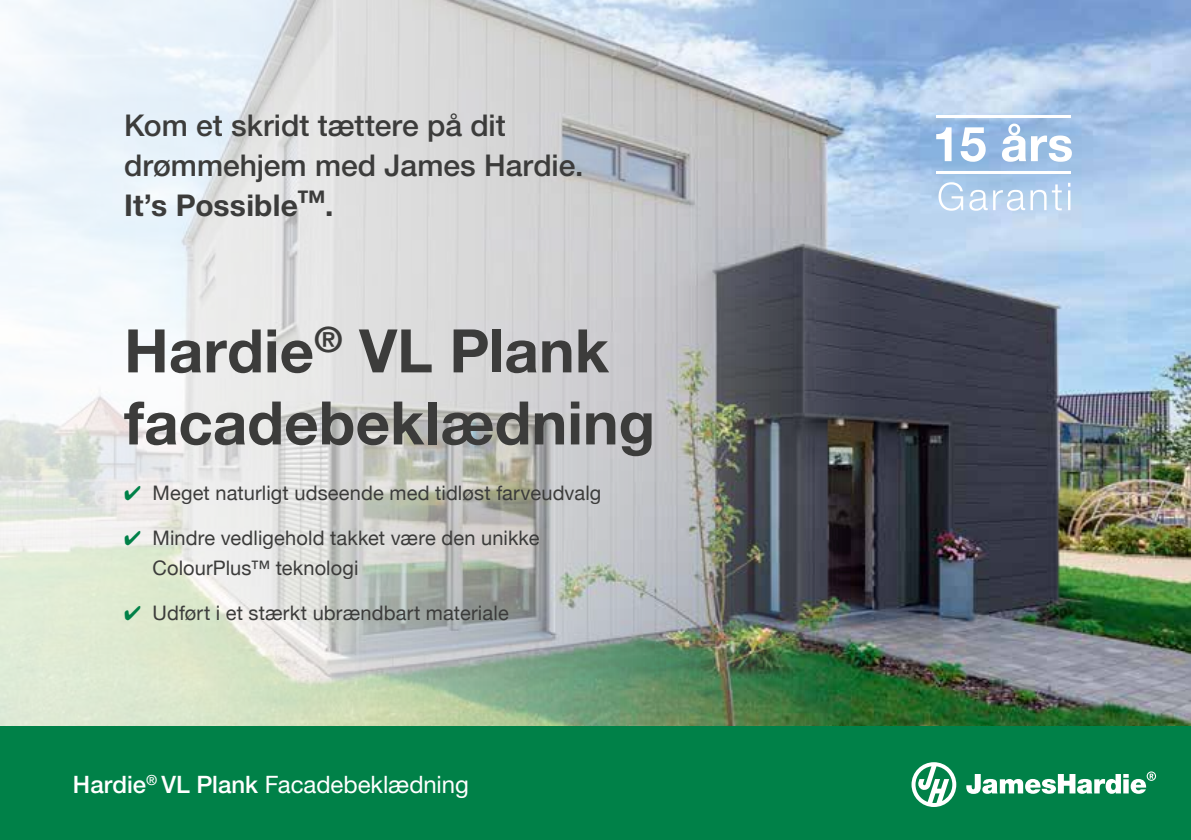
<style>
.page{position:relative;width:1191px;height:840px;background:#fff}
.page>*{position:absolute;margin:0;border:0;box-sizing:border-box;transform-origin:0 0}
.t1{font:700 60px/72px "Helvetica Neue";color:#3c3c3b}
.t2{font:500 35.6px "DIN Pro";letter-spacing:-.02em;color:#fff}
.t3{font:500 30px/40px "Helvetica Neue";color:#3c3c3b}
.t4{font:700 30px "Helvetica Neue";letter-spacing:.005em;color:#3c3c3b}
.t5{font:24px "Helvetica Neue";letter-spacing:-.005em;color:#fff}
.t6{font:20px/30px "Helvetica Neue";letter-spacing:.005em;color:#3c3c3b}
.s1{color:#008148}
.s2{font-weight:500}
</style>
<div class="page">
<img style="left:1071px;top:0;width:120px;height:726px">
<img style="left:0;top:0;width:1071px;height:726px">
<svg style="left:936px;top:127px;width:15px;height:34px"></svg>
<svg style="left:960px;top:127px;width:25px;height:35px"></svg>
<svg style="left:1002px;top:123px;width:69px;height:39px"></svg>
<svg style="left:938px;top:182px;width:25px;height:28px"></svg>
<svg style="left:969px;top:190px;width:18px;height:20px"></svg>
<svg style="left:993px;top:184px;width:68px;height:26px"></svg>
<hr style="left:1068px;top:190px;width:2px;height:20px;background:#fff">
<hr style="left:936px;top:115px;width:135px;height:3px;background:#fff">
<hr style="left:936px;top:171px;width:135px;height:3px;background:#fff">
<div style="left:0;top:726px;width:1191px;height:113px;background:#008148"></div>
<svg style="left:966px;top:771px;width:190px;height:23px"></svg>
<svg style="left:911px;top:762px;width:45px;height:44px"></svg>
<h3 class="t3" style="left:124px;top:105px;width:461px">Kom et skridt tættere på dit drømmehjem med James Hardie.</h3>
<h3 class="t4" style="left:124px;top:186px;width:211px">It’s Possible™.</h3>
<h1 class="t1" style="left:124px;top:313px;width:532px">Hardie<sup>®</sup> VL Plank facadebeklædning</h1>
<p class="t6" style="left:124px;top:478px;width:479px"><span class="s1">✔</span> Meget naturligt udseende med tidløst farveudvalg</p>
<p class="t6" style="left:152px;top:523px;width:388px;text-indent:-28px"><span class="s1">✔</span> Mindre vedligehold takket være den unikke<br>ColourPlus™ teknologi</p>
<p class="t6" style="left:124px;top:598px;width:386px"><span class="s1">✔</span> Udført i et stærkt ubrændbart materiale</p>
<h2 class="t2" style="left:38px;top:752px;width:211px">Hardie<sup>®</sup>Plank</h2>
<p class="t5" style="left:73px;top:769px;width:397px"><span class="s2">Hardie</span><sup>®</sup> <span class="s2">VL Plank</span> Facadebeklædning</p>
</div>
